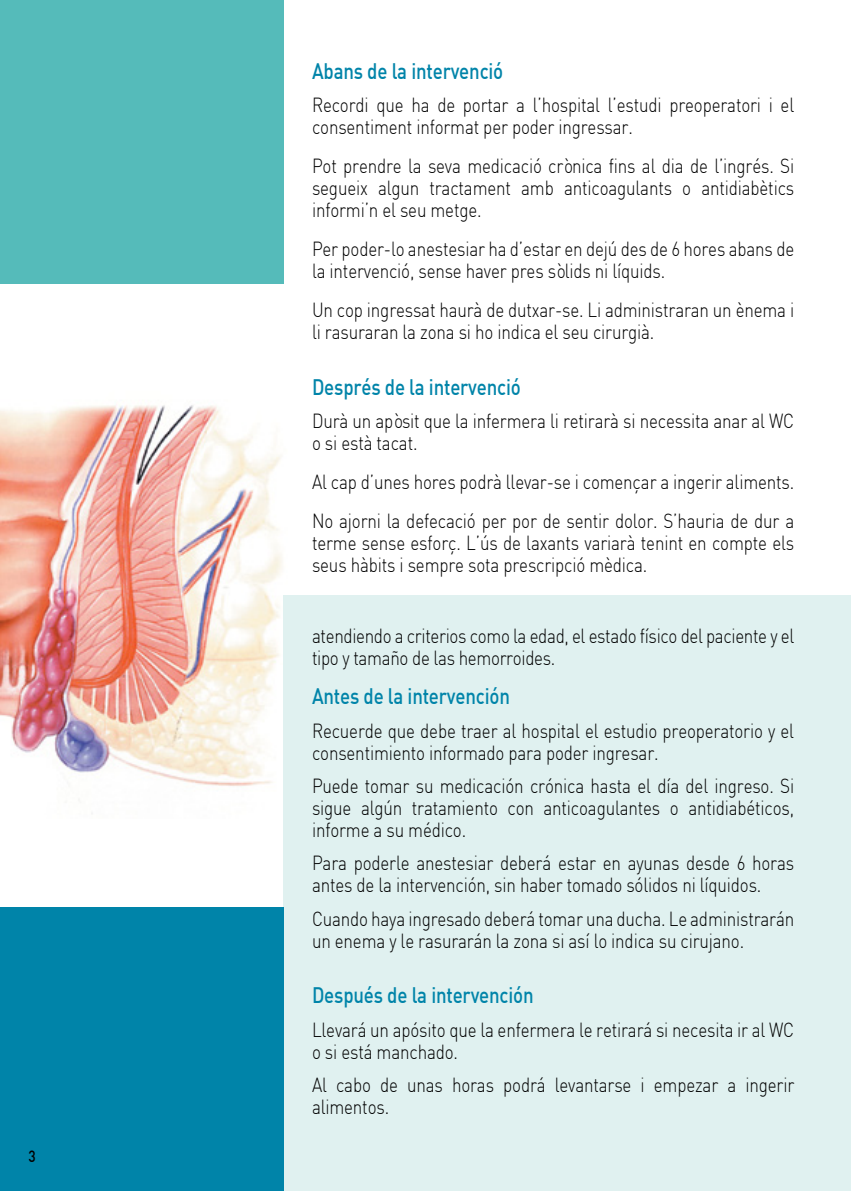
<style>
.page{position:relative;width:851px;height:1191px;background:#fff}
.page>*{position:absolute;margin:0;border:0;box-sizing:border-box;transform-origin:0 0}
.t1{font:22px "DIN Medium";letter-spacing:-.01em;color:#0084a9;scale:.85 1}
.t2{font:20px/22px "DIN Light";letter-spacing:-.01em;color:#000;scale:.85 1}
.t3{font:16px "DIN Medium";color:#000;scale:.85 1}
</style>
<div class="page">
<img style="left:0;top:405px;width:282px;height:395px">
<div style="left:283px;top:595px;width:567px;height:596px;background:#e0f1f0"></div>
<div style="left:0;top:0;width:283px;height:283px;background:#55bbba"></div>
<div style="left:0;top:907px;width:283px;height:284px;background:#0084a9"></div>
<p class="t3" style="left:28px;top:1145px;width:10px">3</p>
<p class="t1" style="left:312px;top:57px;width:226px">Abans de la intervenció</p>
<p class="t2" style="left:312px;top:94px;width:568px">Recordi que ha de portar a l’hospital l’estudi preoperatori i el consentiment informat per poder ingressar.</p>
<p class="t2" style="left:312px;top:155px;width:568px;text-align:justify">Pot prendre la seva medicació crònica fins al dia de l’ingrés. Si segueix algun tractament amb anticoagulants o antidiabètics informi’n el seu metge.</p>
<p class="t2" style="left:312px;top:238px;width:568px">Per poder-lo anestesiar ha d’estar en dejú des de 6 hores abans de la intervenció, sense haver pres sòlids ni líquids.</p>
<p class="t2" style="left:312px;top:299px;width:568px">Un cop ingressat haurà de dutxar-se. Li administraran un ènema i li rasuraran la zona si ho indica el seu cirurgià.</p>
<p class="t1" style="left:312px;top:372px;width:247px">Després de la intervenció</p>
<p class="t2" style="left:312px;top:409px;width:568px">Durà un apòsit que la infermera li retirarà si necessita anar al WC o si està tacat.</p>
<p class="t2" style="left:312px;top:462px;width:568px;line-height:39px">Al cap d’unes hores podrà llevar-se i començar a ingerir aliments.<br>No ajorni la defecació per por de sentir dolor. S’hauria de dur a</p>
<p class="t2" style="left:312px;top:531px;width:568px">terme sense esforç. L’ús de laxants variarà tenint en compte els seus hàbits i sempre sota prescripció mèdica.</p>
<p class="t2" style="left:312px;top:625px;width:568px">atendiendo a criterios como la edad, el estado físico del paciente y el tipo y tamaño de las hemorroides.</p>
<p class="t1" style="left:312px;top:682px;width:234px">Antes de la intervención</p>
<p class="t2" style="left:312px;top:719px;width:568px">Recuerde que debe traer al hospital el estudio preoperatorio y el consentimiento informado para poder ingresar.</p>
<p class="t2" style="left:312px;top:774px;width:568px;text-align:justify">Puede tomar su medicación crónica hasta el día del ingreso. Si sigue algún tratamiento con anticoagulantes o antidiabéticos, informe a su médico.</p>
<p class="t2" style="left:312px;top:852px;width:568px">Para poderle anestesiar deberá estar en ayunas desde 6 horas antes de la intervención, sin haber tomado sólidos ni líquidos.</p>
<p class="t2" style="left:312px;top:907px;width:568px">Cuando haya ingresado deberá tomar una ducha. Le administrarán un enema y le rasurarán la zona si así lo indica su cirujano.</p>
<p class="t1" style="left:312px;top:981px;width:262px">Después de la intervención</p>
<p class="t2" style="left:312px;top:1018px;width:568px">Llevará un apósito que la enfermera le retirará si necesita ir al WC o si está manchado.</p>
<p class="t2" style="left:312px;top:1073px;width:568px">Al cabo de unas horas podrá levantarse i empezar a ingerir alimentos.</p>
</div>
